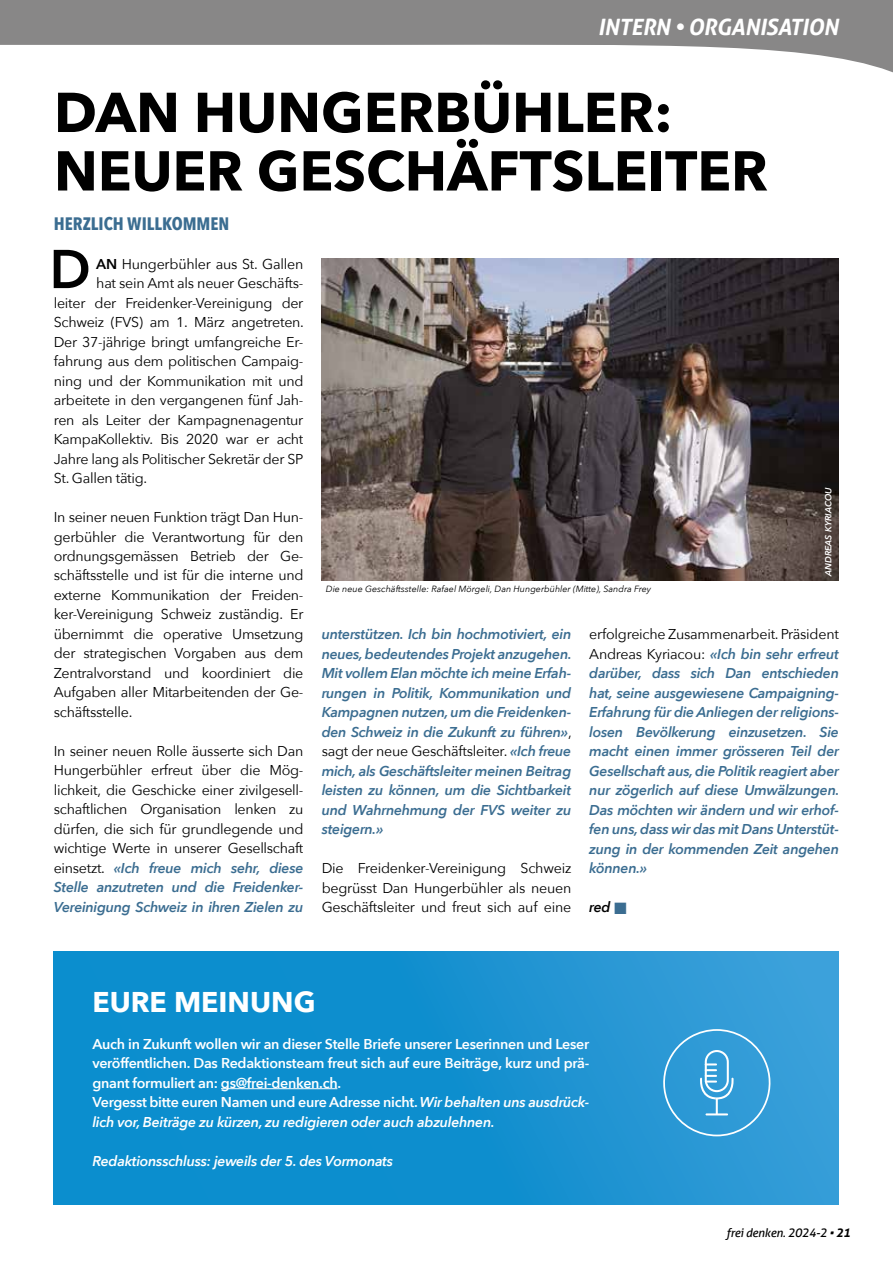
<style>
.page{position:relative;width:893px;height:1263px;background:#fff}
.page>*{position:absolute;margin:0;border:0;box-sizing:border-box;transform-origin:0 0}
.t1{font:700 55.5px/58.5px "Avenir Next";color:#000}
.t2{font:600 54px "Avenir Next";color:#000}
.t3{font:700 28.5px "Avenir Next";color:#fff}
.t4{font:italic 700 22.5px "Aller";letter-spacing:-.015em;color:#fff}
.t5{font:700 18px "Avenir Next Condensed";color:#3b6d91}
.t6{font:14.25px/19.5px "Avenir Next";letter-spacing:-.02em;color:#000;text-align:justify}
.t7{font:italic 600 14.25px/19.5px "Avenir Next";letter-spacing:-.02em;color:#3b6d91;text-align:justify}
.t8{font:600 14.25px/19.5px "Avenir Next";letter-spacing:-.02em;color:#fff}
.t9{font:italic 600 14.25px "Avenir Next";letter-spacing:-.02em;color:#fff}
.t10{font:italic 600 14.25px "Avenir Next";color:#000}
.t11{font:italic 12px "Aller";letter-spacing:-.02em;color:#000}
.t12{font:italic 9px "Avenir Next";color:#000}
.t13{font:italic 600 9px "Avenir Next";color:#fff}
.s1{font-weight:600}
.s2{font-weight:600;font-style:italic;color:#3b6d91}
.s3{font-weight:400;font-style:normal;color:#000}
.s4{font-style:italic}
.s5{font-weight:700}
</style>
<div class="page">
<svg style="left:0;top:0;width:893px;height:73px;fill:#888787"></svg>
<img style="left:322px;top:259px;width:517px;height:321px">
<div style="left:54px;top:951px;width:785px;height:254px;background:linear-gradient(to right,#0089cb,#339cd7)"></div>
<svg style="left:663px;top:1029px;width:107px;height:107px"></svg>
<hr style="left:705px;top:1113px;width:23px;height:2px;background:#fff">
<hr style="left:221px;top:1088px;width:116px;height:1px;background:#fff">
<h3 class="t4" style="left:598px;top:13px;width:242px">INTERN • ORGANISATION</h3>
<h1 class="t1" style="left:54px;top:82px;width:715px">DAN HUNGERBÜHLER:<br>NEUER GESCHÄFTSLEITER</h1>
<p class="t5" style="left:54px;top:212px;width:177px">HERZLICH WILLKOMMEN</p>
<h2 class="t2" style="left:50px;top:223px;width:43px">D</h2>
<p class="t6" style="left:96px;top:253px;width:209px"><span class="s1">AN</span> Hungerbühler aus St. Gallen</p>
<p class="t6" style="left:96px;top:273px;width:209px">hat sein Amt als neuer Geschäfts-</p>
<p class="t6" style="left:54px;top:292px;width:251px">leiter der Freidenker-Vereinigung der</p>
<p class="t6" style="left:54px;top:312px;width:252px">Schweiz (FVS) am 1. März angetreten.</p>
<p class="t6" style="left:54px;top:331px;width:251px">Der 37-jährige bringt umfangreiche Er-</p>
<p class="t6" style="left:54px;top:351px;width:251px">fahrung aus dem politischen Campaig-</p>
<p class="t6" style="left:54px;top:370px;width:251px">ning und der Kommunikation mit und</p>
<p class="t6" style="left:54px;top:390px;width:251px">arbeitete in den vergangenen fünf Jah-</p>
<p class="t6" style="left:54px;top:409px;width:251px">ren als Leiter der Kampagnenagentur</p>
<p class="t6" style="left:54px;top:429px;width:251px">KampaKollektiv. Bis 2020 war er acht</p>
<p class="t6" style="left:54px;top:448px;width:251px">Jahre lang als Politischer Sekretär der SP</p>
<p class="t6" style="left:54px;top:468px;width:95px">St. Gallen tätig.</p>
<p class="t6" style="left:54px;top:507px;width:251px">In seiner neuen Funktion trägt Dan Hun&shy;gerbühler die Verantwortung für den ordnungsgemässen Betrieb der Ge&shy;schäftsstelle und ist für die interne und externe Kommunikation der Freiden&shy;ker-Vereinigung Schweiz zuständig. Er übernimmt die operative Umsetzung der strategischen Vorgaben aus dem Zentralvorstand und koordiniert die Aufgaben aller Mitarbeitenden der Ge&shy;schäftsstelle.</p>
<p class="t6" style="left:54px;top:741px;width:251px">In seiner neuen Rolle äusserte sich Dan Hungerbühler erfreut über die Mög&shy;lichkeit, die Geschicke einer zivilgesell&shy;schaftlichen Organisation lenken zu dürfen, die sich für grundlegende und wichtige Werte in unserer Gesellschaft einsetzt. <span class="s2">«Ich freue mich sehr, diese Stelle anzutreten und die Freidenker-Vereinigung Schweiz in ihren Zielen zu</span></p>
<p class="t12" style="left:326px;top:581px;width:327px">Die neue Geschäftsstelle: Rafael Mörgeli, Dan Hungerbühler (Mitte), Sandra Frey</p>
<p class="t13" style="left:821px;top:576px;width:91px;rotate:-90deg">ANDREAS KYRIACOU</p>
<p class="t7" style="left:322px;top:624px;width:252px">unterstützen. Ich bin hochmotiviert, ein neues, bedeutendes Projekt anzugehen.<br>Mit vollem Elan möchte ich meine Erfah&shy;rungen in Politik, Kommunikation und Kampagnen nutzen, um die Freidenken&shy;den Schweiz in die Zukunft zu führen»<span class="s3">, sagt der neue Geschäftsleiter.</span> «Ich freue mich, als Geschäftsleiter meinen Beitrag leisten zu können, um die Sichtbarkeit und Wahrnehmung der FVS weiter zu steigern.»</p>
<p class="t6" style="left:322px;top:858px;width:251px">Die Freidenker-Vereinigung Schweiz begrüsst Dan Hungerbühler als neuen Geschäftsleiter und freut sich auf eine</p>
<p class="t7" style="left:589px;top:624px;width:252px"><span class="s3">erfolgreiche Zusammenarbeit. Präsident Andreas Kyriacou:</span> «Ich bin sehr erfreut darüber, dass sich Dan entschieden hat, seine ausgewiesene Campaigning-Erfahrung für die Anliegen der religions&shy;losen Bevölkerung einzusetzen. Sie macht einen immer grösseren Teil der Gesellschaft aus, die Politik reagiert aber nur zögerlich auf diese Umwälzungen.<br>Das möchten wir ändern und wir erhof&shy;fen uns, dass wir das mit Dans Unterstüt&shy;zung in der kommenden Zeit angehen können.»</p>
<p class="t10" style="left:589px;top:895px;width:23px">red</p>
<h3 class="t3" style="left:92px;top:977px;width:225px">EURE MEINUNG</h3>
<p class="t8" style="left:92px;top:1033px;width:498px">Auch in Zukunft wollen wir an dieser Stelle Briefe unserer Leserinnen und Leser veröffentlichen. Das Redaktionsteam freut sich auf eure Beiträge, kurz und prä&shy;gnant formuliert an: gs@frei-denken.ch.<br>Vergesst bitte euren Namen und eure Adresse nicht. <span class="s4">Wir behalten uns ausdrück&shy;lich vor, Beiträge zu kürzen, zu redigieren oder auch abzulehnen.</span></p>
<p class="t9" style="left:92px;top:1148px;width:302px">Redaktionsschluss: jeweils der 5. des Vormonats</p>
<p class="t11" style="left:726px;top:1225px;width:125px">frei denken. 2024-2 • <span class="s5">21</span></p>
</div>
